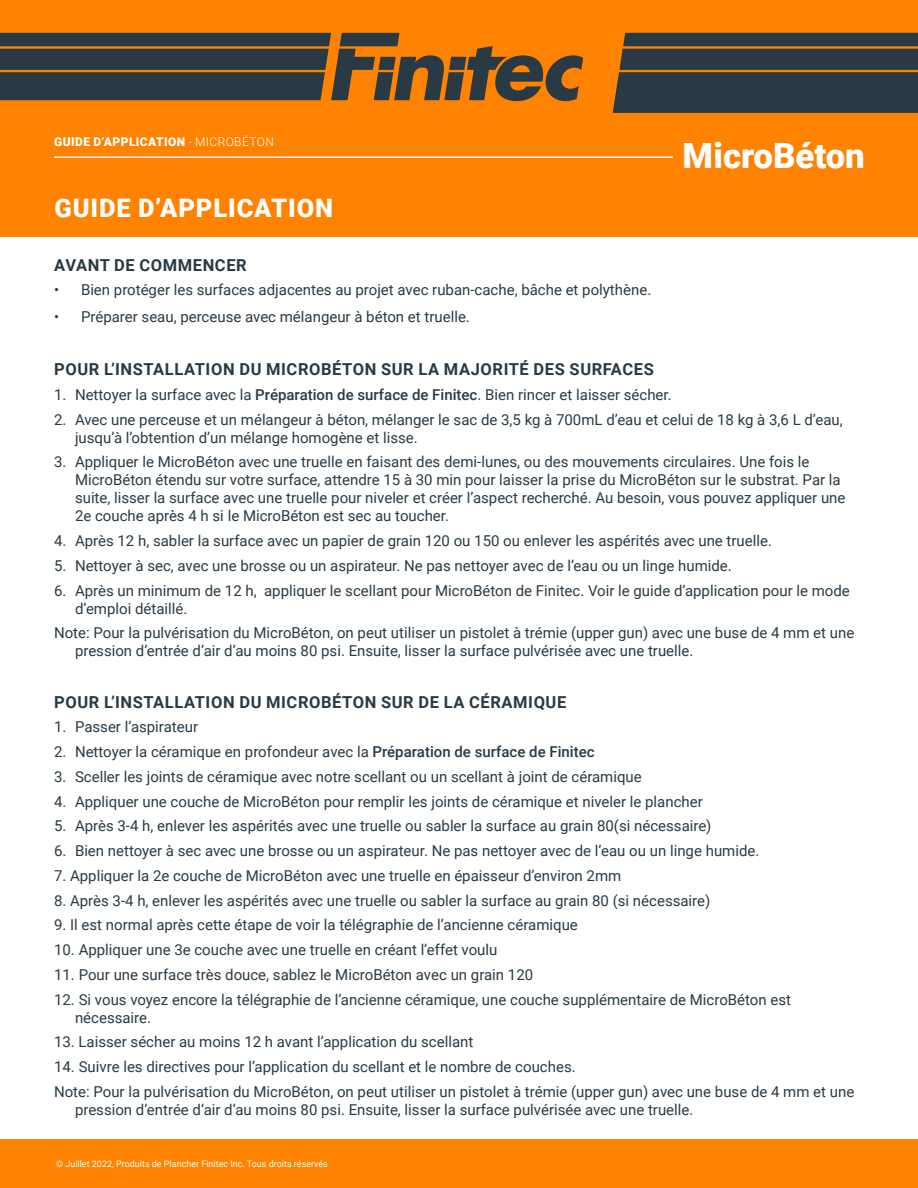
<style>
.page{position:relative;width:918px;height:1188px;background:#fff}
.page>*{position:absolute;margin:0;border:0;box-sizing:border-box;transform-origin:0 0}
.MicroBéton{font:900 34.8px "Roboto";color:#fff}
.Titre{font:900 25.5px "Roboto";letter-spacing:.035em;color:#fff}
.Texte_courant_TAB{font:700 16.5px "Roboto";letter-spacing:.035em;color:#293a45}
.Texte_courant_TAB-2{font:15px/18px "Roboto";color:#293a45}
.Surtitre{font:900 12px "Roboto";letter-spacing:.035em;color:#fff}
.Texte_courant{font:9px "Roboto";color:#fff}
.s1{font-weight:300}
.s2{font-weight:500}
</style>
<div class="page">
<div style="left:0;top:0;width:918px;height:237px;background:#ff8200"></div>
<div style="left:0;top:1139px;width:918px;height:49px;background:#ff8200"></div>
<svg style="left:613px;top:33px;width:305px;height:80px;background:#393f3f"></svg>
<svg style="left:0;top:33px;width:583px;height:68px"></svg>
<hr style="left:54px;top:156px;width:619px;height:2px;background:#fff">
<p class="Surtitre" style="left:54px;top:134px;width:221px">GUIDE D’APPLICATION <span class="s1">- MICROBÉTON</span></p>
<p class="Titre" style="left:54px;top:190px;width:280px">GUIDE D’APPLICATION</p>
<p class="MicroBéton" style="left:683px;top:132px;width:184px">MicroBéton</p>
<p class="Texte_courant_TAB" style="left:54px;top:253px;width:194px">AVANT DE COMMENCER</p>
<p class="Texte_courant_TAB-2" style="left:54px;top:281px;width:599px">• Bien protéger les surfaces adjacentes au projet avec ruban-cache, bâche et polythène.</p>
<p class="Texte_courant_TAB-2" style="left:54px;top:307px;width:417px">• Préparer seau, perceuse avec mélangeur à béton et truelle.</p>
<p class="Texte_courant_TAB" style="left:54px;top:358px;width:601px">POUR L’INSTALLATION DU MICROBÉTON SUR LA MAJORITÉ DES SURFACES</p>
<p class="Texte_courant_TAB-2" style="left:54px;top:385px;width:619px">1. Nettoyer la surface avec la <span class="s2">Préparation de surface de Finitec</span>. Bien rincer et laisser sécher.</p>
<p class="Texte_courant_TAB-2" style="left:75px;top:410px;width:769px;text-indent:-21px">2. Avec une perceuse et un mélangeur à béton, mélanger le sac de 3,5 kg à 700mL d’eau et celui de 18 kg à 3,6 L d’eau, jusqu’à l’obtention d’un mélange homogène et lisse.</p>
<p class="Texte_courant_TAB-2" style="left:75px;top:452px;width:772px;text-indent:-21px">3. Appliquer le MicroBéton avec une truelle en faisant des demi-lunes, ou des mouvements circulaires. Une fois le MicroBéton étendu sur votre surface, attendre 15 à 30 min pour laisser la prise du MicroBéton sur le substrat. Par la suite, lisser la surface avec une truelle pour niveler et créer l’aspect recherché. Au besoin, vous pouvez appliquer une 2e couche après 4 h si le MicroBéton est sec au toucher.</p>
<p class="Texte_courant_TAB-2" style="left:54px;top:531px;width:720px">4. Après 12 h, sabler la surface avec un papier de grain 120 ou 150 ou enlever les aspérités avec une truelle.</p>
<p class="Texte_courant_TAB-2" style="left:54px;top:556px;width:679px">5. Nettoyer à sec, avec une brosse ou un aspirateur. Ne pas nettoyer avec de l’eau ou un linge humide.</p>
<p class="Texte_courant_TAB-2" style="left:75px;top:581px;width:776px;text-indent:-21px">6. Après un minimum de 12 h, appliquer le scellant pour MicroBéton de Finitec. Voir le guide d’application pour le mode d’emploi détaillé.</p>
<p class="Texte_courant_TAB-2" style="left:75px;top:623px;width:781px;text-indent:-21px">Note: Pour la pulvérisation du MicroBéton, on peut utiliser un pistolet à trémie (upper gun) avec une buse de 4 mm et une pression d’entrée d’air d’au moins 80 psi. Ensuite, lisser la surface pulvérisée avec une truelle.</p>
<p class="Texte_courant_TAB" style="left:54px;top:690px;width:514px">POUR L’INSTALLATION DU MICROBÉTON SUR DE LA CÉRAMIQUE</p>
<p class="Texte_courant_TAB-2" style="left:54px;top:718px;width:146px">1. Passer l’aspirateur</p>
<p class="Texte_courant_TAB-2" style="left:54px;top:742px;width:542px">2. Nettoyer la céramique en profondeur avec la <span class="s2">Préparation de surface de Finitec</span></p>
<p class="Texte_courant_TAB-2" style="left:54px;top:767px;width:589px">3. Sceller les joints de céramique avec notre scellant ou un scellant à joint de céramique</p>
<p class="Texte_courant_TAB-2" style="left:54px;top:792px;width:650px">4. Appliquer une couche de MicroBéton pour remplir les joints de céramique et niveler le plancher</p>
<p class="Texte_courant_TAB-2" style="left:54px;top:817px;width:659px">5. Après 3-4 h, enlever les aspérités avec une truelle ou sabler la surface au grain 80(si nécessaire)</p>
<p class="Texte_courant_TAB-2" style="left:54px;top:841px;width:707px">6. Bien nettoyer à sec avec une brosse ou un aspirateur. Ne pas nettoyer avec de l’eau ou un linge humide.</p>
<p class="Texte_courant_TAB-2" style="left:54px;top:866px;width:569px">7. Appliquer la 2e couche de MicroBéton avec une truelle en épaisseur d’environ 2mm</p>
<p class="Texte_courant_TAB-2" style="left:54px;top:891px;width:658px">8. Après 3-4 h, enlever les aspérités avec une truelle ou sabler la surface au grain 80 (si nécessaire)</p>
<p class="Texte_courant_TAB-2" style="left:54px;top:916px;width:525px">9. Il est normal après cette étape de voir la télégraphie de l’ancienne céramique</p>
<p class="Texte_courant_TAB-2" style="left:54px;top:940px;width:445px">10. Appliquer une 3e couche avec une truelle en créant l’effet voulu</p>
<p class="Texte_courant_TAB-2" style="left:54px;top:965px;width:481px">11. Pour une surface très douce, sablez le MicroBéton avec un grain 120</p>
<p class="Texte_courant_TAB-2" style="left:75px;top:990px;width:718px;text-indent:-21px">12. Si vous voyez encore la télégraphie de l’ancienne céramique, une couche supplémentaire de MicroBéton est nécessaire.</p>
<p class="Texte_courant_TAB-2" style="left:54px;top:1033px;width:421px">13. Laisser sécher au moins 12 h avant l’application du scellant</p>
<p class="Texte_courant_TAB-2" style="left:54px;top:1057px;width:523px">14. Suivre les directives pour l’application du scellant et le nombre de couches.</p>
<p class="Texte_courant_TAB-2" style="left:75px;top:1082px;width:781px;text-indent:-21px">Note: Pour la pulvérisation du MicroBéton, on peut utiliser un pistolet à trémie (upper gun) avec une buse de 4 mm et une pression d’entrée d’air d’au moins 80 psi. Ensuite, lisser la surface pulvérisée avec une truelle.</p>
<p class="Texte_courant" style="left:56px;top:1157px;width:273px">© Juillet 2022, Produits de Plancher Finitec Inc. Tous droits réservés</p>
</div>
